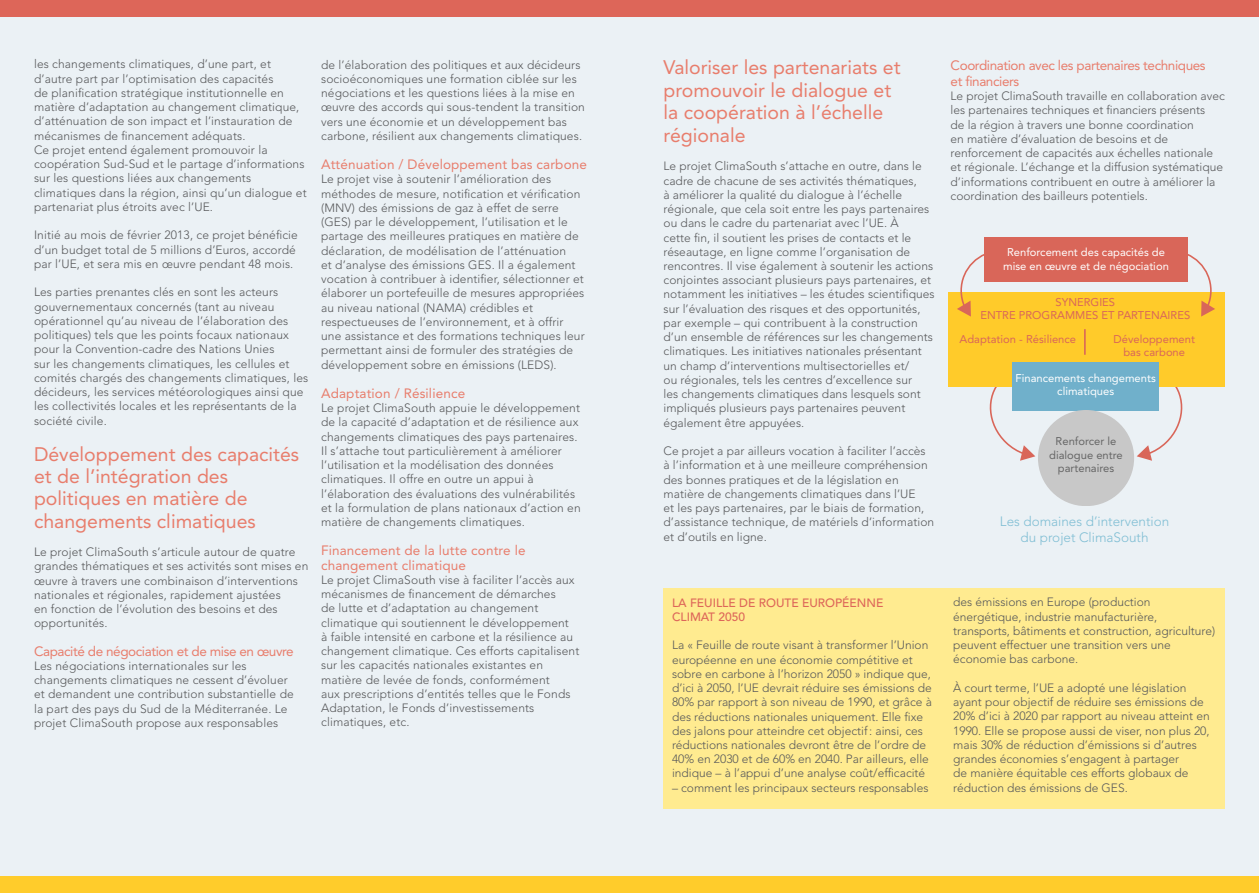
<style>
.page{position:relative;width:1259px;height:893px;background:#fff}
.page>*{position:absolute;margin:0;border:0;box-sizing:border-box;transform-origin:0 0}
.t1{font:19.5px/22.4px "Avenir LT Std";color:#e87d6c}
.t2{font:13.5px/14.2px "Avenir LT Std";letter-spacing:.01em;color:#e87d6c}
.t3{font:13.5px/16.2px "Avenir LT Std";letter-spacing:-.03em;color:#e87d6c}
.t4{font:300 13.5px/16.2px "Avenir LT Std";color:#80bed4;text-align:center}
.t5{font:300 12px/14.2px "Avenir LT Std";letter-spacing:.01em;color:#58595b}
.t6{font:500 12px/14.2px "Avenir LT Std";color:#dd6659}
.t7{font:11.25px/13.5px "Avenir LT Std";color:#fff;text-align:center}
.t8{font:11.25px/13.5px "Avenir LT Std";color:#d96659;text-align:center}
.t9{font:11.25px/13.5px "Avenir LT Std";color:#666;text-align:center}
</style>
<div class="page">
<div style="left:0;top:0;width:651px;height:893px;background:#ebf1f5"></div>
<div style="left:651px;top:0;width:608px;height:893px;background:#ebf1f5"></div>
<div style="left:0;top:0;width:1259px;height:17px;background:#dd6659"></div>
<div style="left:0;top:876px;width:651px;height:17px;background:#ffcc2b"></div>
<div style="left:651px;top:876px;width:608px;height:17px;background:#ffcc2b"></div>
<div style="left:663px;top:589px;width:562px;height:220px;background:#ffeb90"></div>
<svg style="left:1136px;top:386px;width:51px;height:75px"></svg>
<svg style="left:985px;top:386px;width:50px;height:75px"></svg>
<div style="left:949px;top:292px;width:276px;height:94px;background:#ffcb2a"></div>
<div style="left:985px;top:237px;width:203px;height:45px;background:#d96659"></div>
<div style="left:1012px;top:362px;width:147px;height:48px;background:#70b0cb"></div>
<svg style="left:1084px;top:329px;width:1px;height:26px"></svg>
<div style="left:1038px;top:410px;width:96px;height:96px;background:#c8c8c8;border-radius:50%"></div>
<svg style="left:957px;top:249px;width:28px;height:68px"></svg>
<svg style="left:1188px;top:254px;width:27px;height:63px"></svg>
<p class="t5" style="left:34px;top:57px;width:274px">les changements climatiques, d’une part, et d’autre part par l’optimisation des capacités<br>de planification stratégique institutionnelle en matière d’adaptation au changement climatique, d’atténuation de son impact et l’instauration de mécanismes de financement adéquats.<br>Ce projet entend également promouvoir la coopération Sud-Sud et le partage d’informations sur les questions liées aux changements climatiques dans la région, ainsi qu’un dialogue et partenariat plus étroits avec l’UE.</p>
<p class="t5" style="left:34px;top:228px;width:265px">Initié au mois de février 2013, ce projet bénéficie d’un budget total de 5 millions d’Euros, accordé par l’UE, et sera mis en œuvre pendant 48 mois.</p>
<p class="t5" style="left:34px;top:285px;width:276px">Les parties prenantes clés en sont les acteurs gouvernementaux concernés (tant au niveau opérationnel qu’au niveau de l’élaboration des politiques) tels que les points focaux nationaux pour la Convention-cadre des Nations Unies<br>sur les changements climatiques, les cellules et comités chargés des changements climatiques, les décideurs, les services météorologiques ainsi que les collectivités locales et les représentants de la société civile.</p>
<h1 class="t1" style="left:34px;top:443px;width:267px">Développement des capacités et de l’intégration des politiques en matière de changements climatiques</h1>
<p class="t5" style="left:34px;top:545px;width:276px">Le projet ClimaSouth s’articule autour de quatre grandes thématiques et ses activités sont mises en œuvre à travers une combinaison d’interventions nationales et régionales, rapidement ajustées<br>en fonction de l’évolution des besoins et des opportunités.</p>
<p class="t3" style="left:34px;top:643px;width:261px">Capacité de négociation et de mise en œuvre</p>
<p class="t5" style="left:34px;top:659px;width:261px">Les négociations internationales sur les changements climatiques ne cessent d’évoluer et demandent une contribution substantielle de la part des pays du Sud de la Méditerranée. Le projet ClimaSouth propose aux responsables</p>
<p class="t5" style="left:321px;top:57px;width:265px">de l’élaboration des politiques et aux décideurs socioéconomiques une formation ciblée sur les négociations et les questions liées à la mise en œuvre des accords qui sous-tendent la transition vers une économie et un développement bas carbone, résilient aux changements climatiques.</p>
<p class="t2" style="left:321px;top:157px;width:267px">Atténuation / Développement bas carbone</p>
<p class="t5" style="left:321px;top:172px;width:265px">Le projet vise à soutenir l’amélioration des méthodes de mesure, notification et vérification (MNV) des émissions de gaz à effet de serre (GES) par le développement, l’utilisation et le partage des meilleures pratiques en matière de déclaration, de modélisation de l’atténuation<br>et d’analyse des émissions GES. Il a également vocation à contribuer à identifier, sélectionner et élaborer un portefeuille de mesures appropriées au niveau national (NAMA) crédibles et respectueuses de l’environnement, et à offrir une assistance et des formations techniques leur permettant ainsi de formuler des stratégies de développement sobre en émissions (LEDS).</p>
<p class="t2" style="left:321px;top:386px;width:146px">Adaptation / Résilience</p>
<p class="t5" style="left:321px;top:401px;width:261px">Le projet ClimaSouth appuie le développement de la capacité d’adaptation et de résilience aux changements climatiques des pays partenaires.<br>Il s’attache tout particulièrement à améliorer l’utilisation et la modélisation des données climatiques. Il offre en outre un appui à l’élaboration des évaluations des vulnérabilités et la formulation de plans nationaux d’action en matière de changements climatiques.</p>
<p class="t2" style="left:321px;top:544px;width:206px">Financement de la lutte contre le changement climatique</p>
<p class="t5" style="left:321px;top:573px;width:260px">Le projet ClimaSouth vise à faciliter l’accès aux mécanismes de financement de démarches<br>de lutte et d’adaptation au changement climatique qui soutiennent le développement<br>à faible intensité en carbone et la résilience au changement climatique. Ces efforts capitalisent sur les capacités nationales existantes en matière de levée de fonds, conformément<br>aux prescriptions d’entités telles que le Fonds Adaptation, le Fonds d’investissements climatiques, etc.</p>
<h1 class="t1" style="left:663px;top:56px;width:238px">Valoriser les partenariats et promouvoir le dialogue et la coopération à l’échelle régionale</h1>
<p class="t5" style="left:663px;top:159px;width:273px">Le projet ClimaSouth s’attache en outre, dans le cadre de chacune de ses activités thématiques,<br>à améliorer la qualité du dialogue à l’échelle régionale, que cela soit entre les pays partenaires ou dans le cadre du partenariat avec l’UE. À<br>cette fin, il soutient les prises de contacts et le réseautage, en ligne comme l’organisation de rencontres. Il vise également à soutenir les actions conjointes associant plusieurs pays partenaires, et notamment les initiatives – les études scientifiques sur l’évaluation des risques et des opportunités, par exemple – qui contribuent à la construction d’un ensemble de références sur les changements climatiques. Les initiatives nationales présentant un champ d’interventions multisectorielles et/<br>ou régionales, tels les centres d’excellence sur<br>les changements climatiques dans lesquels sont impliqués plusieurs pays partenaires peuvent également être appuyées.</p>
<p class="t5" style="left:663px;top:444px;width:272px">Ce projet a par ailleurs vocation à faciliter l’accès à l’information et à une meilleure compréhension des bonnes pratiques et de la législation en matière de changements climatiques dans l’UE<br>et les pays partenaires, par le biais de formation, d’assistance technique, de matériels d’information et d’outils en ligne.</p>
<p class="t3" style="left:950px;top:57px;width:257px">Coordination avec les partenaires techniques et financiers</p>
<p class="t5" style="left:950px;top:89px;width:276px">Le projet ClimaSouth travaille en collaboration avec les partenaires techniques et financiers présents<br>de la région à travers une bonne coordination<br>en matière d’évaluation de besoins et de renforcement de capacités aux échelles nationale et régionale. L’échange et la diffusion systématique d’informations contribuent en outre à améliorer la coordination des bailleurs potentiels.</p>
<p class="t7" style="left:1003px;top:246px;width:167px">Renforcement des capacités de mise en œuvre et de négociation</p>
<p class="t8" style="left:980px;top:295px;width:211px">SYNERGIES<br>ENTRE PROGRAMMES ET PARTENAIRES</p>
<p class="t8" style="left:1113px;top:332px;width:83px">Développement bas carbone</p>
<p class="t8" style="left:959px;top:332px;width:118px">Adaptation - Résilience</p>
<p class="t7" style="left:1015px;top:371px;width:142px">Financements changements climatiques</p>
<p class="t9" style="left:1049px;top:434px;width:75px">Renforcer le dialogue entre partenaires</p>
<p class="t4" style="left:1000px;top:513px;width:171px">Les domaines d’intervention du projet ClimaSouth</p>
<p class="t6" style="left:672px;top:595px;width:213px">LA FEUILLE DE ROUTE EUROPÉENNE<br>CLIMAT 2050</p>
<p class="t5" style="left:672px;top:638px;width:261px">La « Feuille de route visant à transformer l’Union européenne en une économie compétitive et sobre en carbone à l’horizon 2050 » indique que, d’ici à 2050, l’UE devrait réduire ses émissions de 80% par rapport à son niveau de 1990, et grâce à des réductions nationales uniquement. Elle fixe des jalons pour atteindre cet objectif: ainsi, ces réductions nationales devront être de l’ordre de 40% en 2030 et de 60% en 2040. Par ailleurs, elle indique – à l’appui d’une analyse coût/efficacité</p>
<p class="t5" style="left:672px;top:780px;width:258px">– comment les principaux secteurs responsables</p>
<p class="t5" style="left:953px;top:595px;width:263px">des émissions en Europe (production énergétique, industrie manufacturière, transports, bâtiments et construction, agriculture) peuvent effectuer une transition vers une économie bas carbone.</p>
<p class="t5" style="left:953px;top:681px;width:258px">À court terme, l’UE a adopté une législation ayant pour objectif de réduire ses émissions de 20% d’ici à 2020 par rapport au niveau atteint en 1990. Elle se propose aussi de viser, non plus 20, mais 30% de réduction d’émissions si d’autres grandes économies s’engagent à partager<br>de manière équitable ces efforts globaux de réduction des émissions de GES.</p>
</div>
